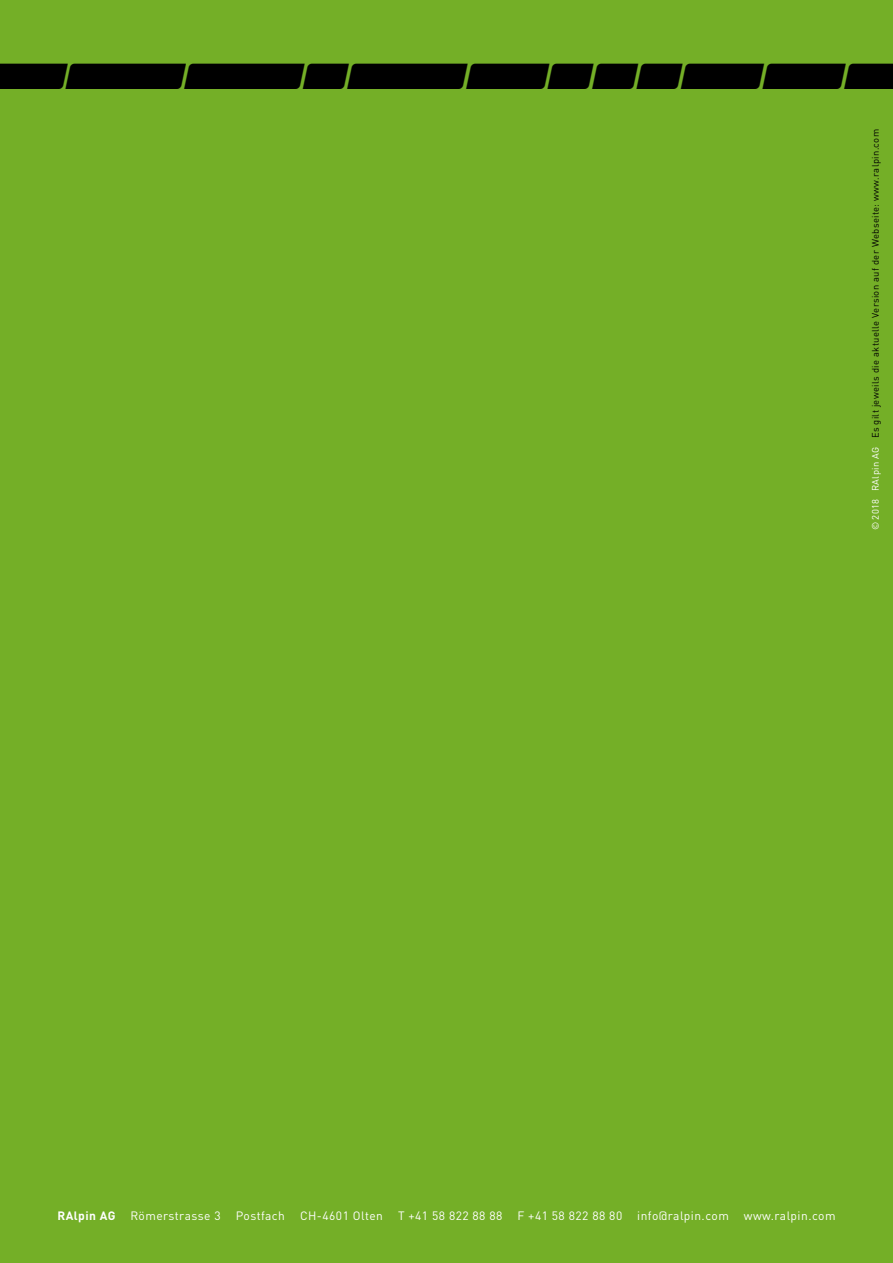
<style>
.page{position:relative;width:893px;height:1263px;background:#74af27}
.page>*{position:absolute;margin:0;border:0;box-sizing:border-box;transform-origin:0 0}
.t1{font:36px "R Alpin";color:#000}
.t2{font:12px "DIN Pro";letter-spacing:.04em;color:#fff}
.t3{font:9.3px "DIN Pro";letter-spacing:.04em;color:#000}
.s1{color:#fff}
.s2{font-weight:700}
</style>
<div class="page">
<h1 class="t1" style="left:-18px;top:56px;width:943px">233132111222</h1>
<p class="t3" style="left:868px;top:530px;width:402px;rotate:-90deg"><span class="s1">© 2018 RAlpin AG</span> Es gilt jeweils die aktuelle Version auf der Webseite: www.ralpin.com</p>
<p class="t2" style="left:57px;top:1206px;width:780px"><span class="s2">RAlpin AG</span> Römerstrasse 3 Postfach CH-4601 Olten T +41 58 822 88 88 F +41 58 822 88 80 info@ralpin.com www.ralpin.com</p>
</div>
